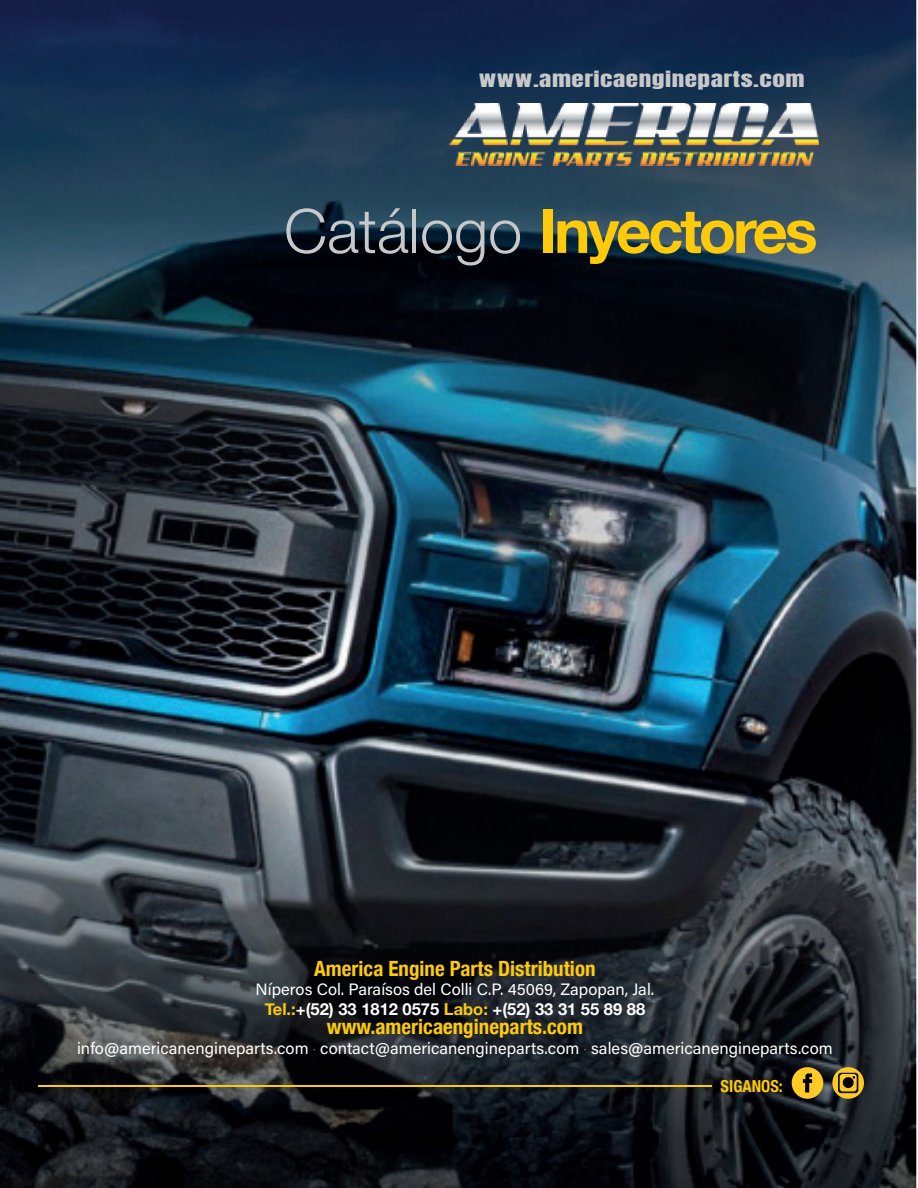
<style>
.page{position:relative;width:918px;height:1188px;background:#fff}
.page>*{position:absolute;margin:0;border:0;box-sizing:border-box;transform-origin:0 0}
.t1{font:700 61.2px "Helvetica Neue";letter-spacing:-.05em;color:#feca0a}
.t2{font:700 condensed 21px "Helvetica Neue";color:#feca0a}
.t3{font:18.3px "Anton";letter-spacing:.02em;color:#c7c8ca;scale:1.38 1}
.t4{font:16.5px "Acumin Variable Concept";color:#fff}
.t5{font:700 16.5px "Helvetica Neue";color:#fff}
.t6{font:700 condensed 16.5px "Helvetica Neue";color:#feca0a}
.s1{font-weight:300;color:#c7c8ca}
.s2{color:#feca0a}
</style>
<div class="page">
<img style="left:0;top:0;width:916px;height:1188px">
<img style="left:450px;top:103px;width:369px;height:63px">
<hr style="left:38px;top:1085px;width:674px;height:2px;background:#feca0a">
<svg style="left:832px;top:1067px;width:32px;height:32px"></svg>
<svg style="left:838px;top:1073px;width:20px;height:20px"></svg>
<svg style="left:840px;top:1074px;width:17px;height:17px"></svg>
<div style="left:843px;top:1077px;width:11px;height:11px;background:#000002;border-radius:50%"></div>
<div style="left:792px;top:1067px;width:31px;height:32px;background:#feca26;border-radius:50%"></div>
<svg style="left:803px;top:1073px;width:9px;height:19px"></svg>
<p class="t3" style="left:479px;top:70px;width:238px">www.americaengineparts.com</p>
<h1 class="t1" style="left:284px;top:183px;width:535px"><span class="s1">Catálogo</span> Inyectores</h1>
<p class="t2" style="left:314px;top:951px;width:283px">America Engine Parts Distribution</p>
<p class="t4" style="left:256px;top:978px;width:400px">Níperos Col. Paraísos del Colli C.P. 45069, Zapopan, Jal.</p>
<p class="t5" style="left:265px;top:996px;width:382px"><span class="s2">Tel.:</span>+(52) 33 1812 0575 <span class="s2">Labo:</span> +(52) 33 31 55 89 88</p>
<p class="t2" style="left:327px;top:1010px;width:258px">www.americaengineparts.com</p>
<p class="t4" style="left:77px;top:1037px;width:757px">info@americanengineparts.com <span class="s2">•</span> contact@americanengineparts.com <span class="s2">•</span> sales@americanengineparts.com</p>
<p class="t6" style="left:721px;top:1072px;width:64px">SIGANOS:</p>
</div>
